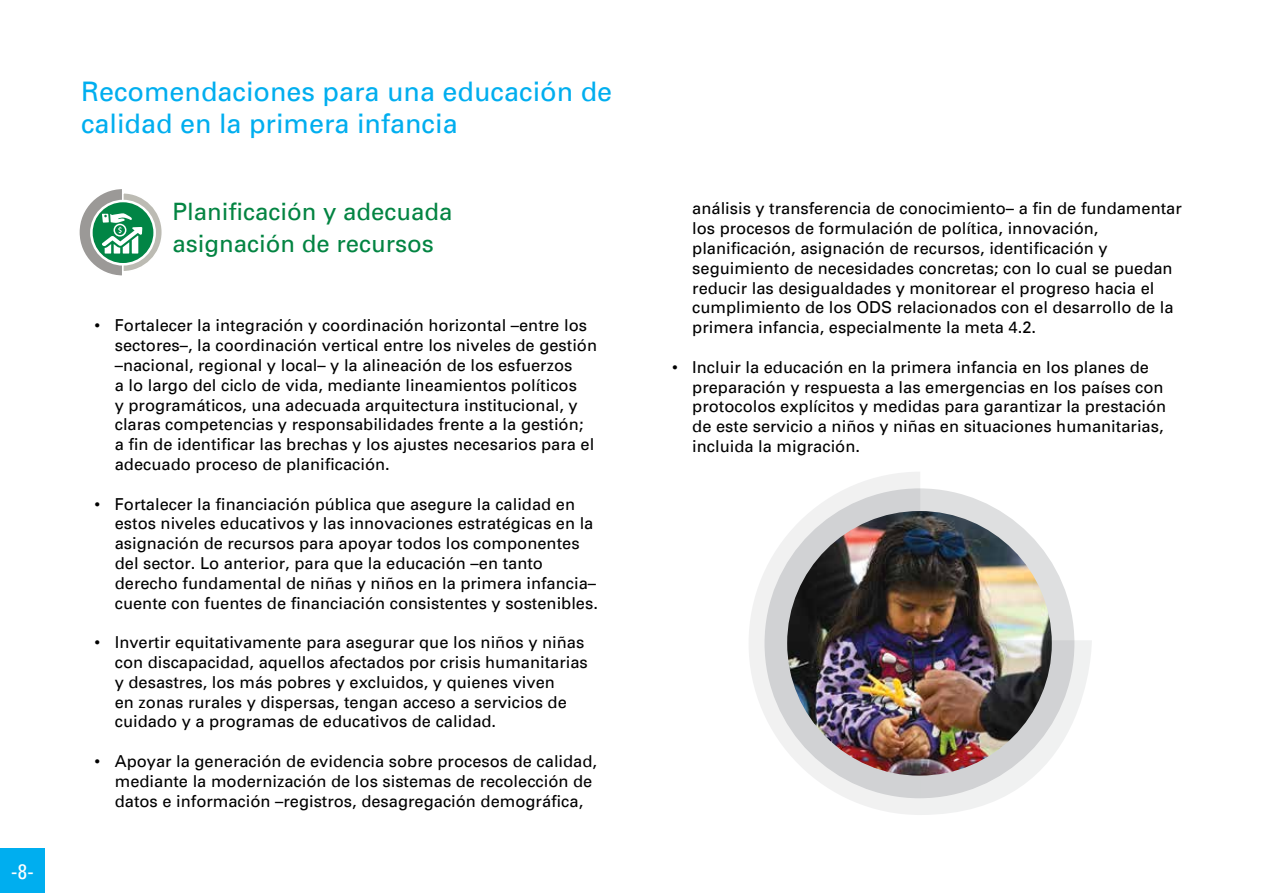
<style>
.page{position:relative;width:1263px;height:893px;background:#fff}
.page>*{position:absolute;margin:0;border:0;box-sizing:border-box;transform-origin:0 0}
.t1{font:27px/32.4px "Univers";color:#00aeef}
.t2{font:24px/32.4px "Univers";color:#038442}
.t3{font:condensed 21px "Univers";color:#fff}
.t4{font:16.5px/19.8px "Univers";color:#000}
</style>
<div class="page">
<div style="left:0;top:848px;width:45px;height:45px;background:#00aeef"></div>
<svg style="left:79px;top:189px;width:83px;height:87px"></svg>
<div style="left:764px;top:488px;width:310px;height:310px;background:#dedfe0;border-radius:50%"></div>
<svg style="left:749px;top:472px;width:171px;height:343px"></svg>
<img style="left:787px;top:511px;width:265px;height:265px;border-radius:132px">
<img style="left:920px;top:640px;width:172px;height:175px">
<p class="t3" style="left:11px;top:859px;width:25px">-8-</p>
<h1 class="t1" style="left:81px;top:75px;width:533px">Recomendaciones para una educación de calidad en la primera infancia</h1>
<h2 class="t2" style="left:172px;top:195px;width:282px">Planificación y adecuada asignación de recursos</h2>
<p class="t4" style="left:115px;top:316px;width:484px;text-indent:-20px">• Fortalecer la integración y coordinación horizontal –entre los sectores–, la coordinación vertical entre los niveles de gestión –nacional, regional y local– y la alineación de los esfuerzos<br>a lo largo del ciclo de vida, mediante lineamientos políticos<br>y programáticos, una adecuada arquitectura institucional, y claras competencias y responsabilidades frente a la gestión;<br>a fin de identificar las brechas y los ajustes necesarios para el adecuado proceso de planificación.</p>
<p class="t4" style="left:115px;top:494px;width:485px;text-indent:-20px">• Fortalecer la financiación pública que asegure la calidad en estos niveles educativos y las innovaciones estratégicas en la asignación de recursos para apoyar todos los componentes del sector. Lo anterior, para que la educación –en tanto derecho fundamental de niñas y niños en la primera infancia– cuente con fuentes de financiación consistentes y sostenibles.</p>
<p class="t4" style="left:115px;top:633px;width:475px;text-indent:-20px">• Invertir equitativamente para asegurar que los niños y niñas con discapacidad, aquellos afectados por crisis humanitarias y desastres, los más pobres y excluidos, y quienes viven<br>en zonas rurales y dispersas, tengan acceso a servicios de cuidado y a programas de educativos de calidad.</p>
<p class="t4" style="left:115px;top:751px;width:484px;text-indent:-20px">• Apoyar la generación de evidencia sobre procesos de calidad, mediante la modernización de los sistemas de recolección de datos e información –registros, desagregación demográfica,</p>
<p class="t4" style="left:692px;top:199px;width:491px">análisis y transferencia de conocimiento– a fin de fundamentar los procesos de formulación de política, innovación, planificación, asignación de recursos, identificación y seguimiento de necesidades concretas; con lo cual se puedan reducir las desigualdades y monitorear el progreso hacia el cumplimiento de los ODS relacionados con el desarrollo de la primera infancia, especialmente la meta 4.2.</p>
<p class="t4" style="left:692px;top:357px;width:476px;text-indent:-20px">• Incluir la educación en la primera infancia en los planes de preparación y respuesta a las emergencias en los países con protocolos explícitos y medidas para garantizar la prestación de este servicio a niños y niñas en situaciones humanitarias, incluida la migración.</p>
</div>
